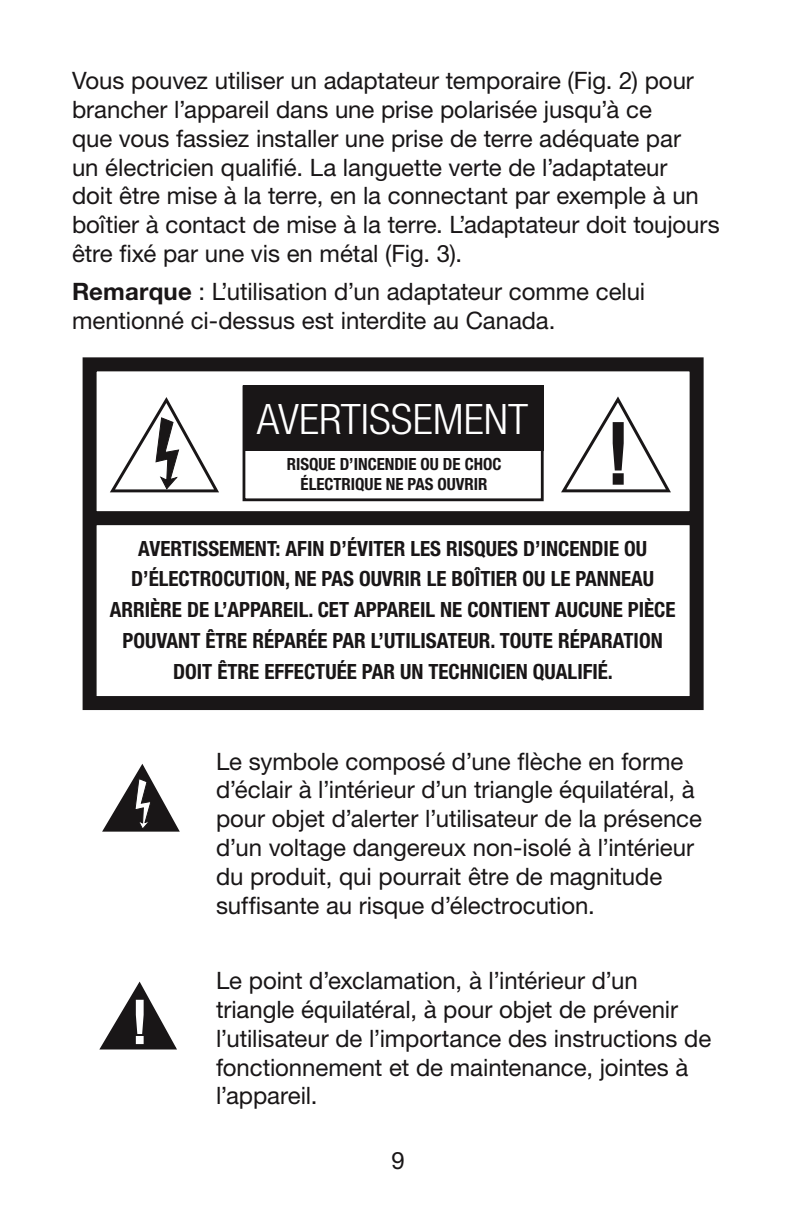
<style>
.page{position:relative;width:792px;height:1224px;background:#fff}
.page>*{position:absolute;margin:0;border:0;box-sizing:border-box;transform-origin:0 0}
.t1{font:300 condensed 42px "Helvetica Neue LT Std";color:#000}
.t2{font:300 condensed 42px "Helvetica Neue LT Std";color:#fff;scale:1.08 1}
.t3{font:24px/28.8px "Helvetica Neue LT Std";letter-spacing:-.005em;color:#191617}
.t4{font:700 condensed 21px/30.8px "Helvetica Neue LT Std";color:#191617;text-align:center}
.t5{font:700 condensed 16.8px/20.2px "Helvetica Neue LT Std";color:#191617;text-align:center}
.s1{font-weight:700}
</style>
<div class="page">
<svg style="left:102px;top:764px;width:78px;height:68px"></svg>
<svg style="left:99px;top:981px;width:78px;height:69px"></svg>
<svg style="left:82px;top:357px;width:622px;height:354px"></svg>
<div style="left:243px;top:385px;width:300px;height:65px;background:#191617"></div>
<svg style="left:558px;top:395px;width:115px;height:99px"></svg>
<svg style="left:107px;top:396px;width:115px;height:98px"></svg>
<div style="left:243px;top:385px;width:301px;height:116px;border:3px solid #191617"></div>
<h1 class="t1" style="left:83px;top:50px;width:618px">HELVETICA NEUE LT STD 47 LIGHT 15 PT</h1>
<p class="t3" style="left:72px;top:66px;width:649px">Vous pouvez utiliser un adaptateur temporaire (Fig. 2) pour brancher l’appareil dans une prise polarisée jusqu’à ce<br>que vous fassiez installer une prise de terre adéquate par<br>un électricien qualifié. La languette verte de l’adaptateur<br>doit être mise à la terre, en la connectant par exemple à un boîtier à contact de mise à la terre. L’adaptateur doit toujours être fixé par une vis en métal (Fig. 3).</p>
<p class="t3" style="left:72px;top:276px;width:575px"><span class="s1">Remarque</span> : L’utilisation d’un adaptateur comme celui mentionné ci-dessus est interdite au Canada.</p>
<p class="t5" style="left:307px;top:108px;width:177px">HELVETICA NEUE LT STD<br>77 BOLD CONDENSED 6 PT</p>
<p class="t4" style="left:294px;top:191px;width:200px;line-height:25.2px">HELVETICA NEUE LT STD<br>77 BOLD CONDENSED<br>7.5 PT</p>
<h1 class="t2" style="left:257px;top:395px;width:253px">AVERTISSEMENT</h1>
<p class="t5" style="left:287px;top:453px;width:216px">RISQUE D’INCENDIE OU DE CHOC<br>ÉLECTRIQUE NE PAS OUVRIR</p>
<p class="t4" style="left:110px;top:532px;width:568px">AVERTISSEMENT: AFIN D’ÉVITER LES RISQUES D’INCENDIE OU D’ÉLECTROCUTION, NE PAS OUVRIR LE BOÎTIER OU LE PANNEAU ARRIÈRE DE L’APPAREIL. CET APPAREIL NE CONTIENT AUCUNE PIÈCE POUVANT ÊTRE RÉPARÉE PAR L’UTILISATEUR. TOUTE RÉPARATION DOIT ÊTRE EFFECTUÉE PAR UN TECHNICIEN QUALIFIÉ.</p>
<p class="t3" style="left:216px;top:746px;width:488px">Le symbole composé d’une flèche en forme d’éclair à l’intérieur d’un triangle équilatéral, à pour objet d’alerter l’utilisateur de la présence d’un voltage dangereux non-isolé à l’intérieur du produit, qui pourrait être de magnitude suffisante au risque d’électrocution.</p>
<p class="t3" style="left:216px;top:966px;width:497px">Le point d’exclamation, à l’intérieur d’un triangle équilatéral, à pour objet de prévenir l’utilisateur de l’importance des instructions de fonctionnement et de maintenance, jointes à l’appareil.</p>
<p class="t3" style="left:392px;top:1146px;width:15px">9</p>
</div>
